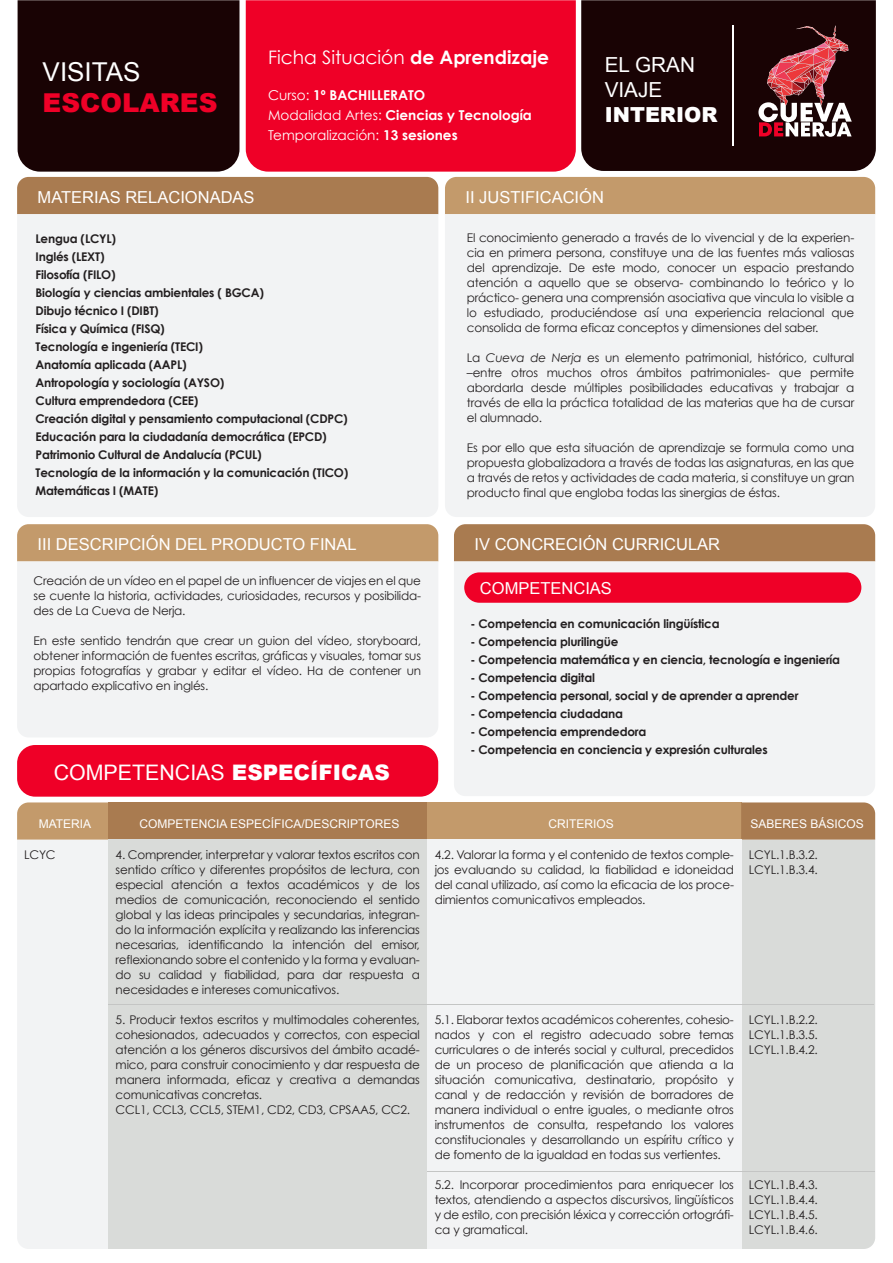
<style>
.page{position:relative;width:893px;height:1263px;background:#fff}
.page>*{position:absolute;margin:0;border:0;box-sizing:border-box;transform-origin:0 0}
.t1{font:900 25.95px "Arial";color:#ef0027}
.t2{font:25.95px "Arial";color:#fff}
.t3{font:21.3px "Arial";color:#fff}
.t4{font:20.7px/24.9px "Arial";color:#fff}
.t5{font:900 20.7px "Arial";color:#fff}
.t6{font:18.6px "Century Gothic";color:#fff}
.t7{font:16.5px "Arial";color:#fff}
.t8{font:700 13.65px/19.8px "Century Gothic";color:#fff}
.t9{font:12px/15px "Century Gothic";letter-spacing:-.015em;color:#231f20;text-align:justify}
.t10{font:700 12px/18px "Century Gothic";letter-spacing:-.015em;color:#231f20}
.t11{font:12px "Arial";color:#fff}
.s1{font-weight:700}
.s2{font-weight:400}
.s3{font-weight:900}
.s4{font-style:italic}
</style>
<div class="page">
<div style="left:581px;top:0;width:295px;height:171px;background:#190304"></div>
<div style="left:438px;top:0;width:138px;height:172px;background:#ef0027"></div>
<svg style="left:17px;top:0;width:421px;height:214px;background:#892128"></svg>
<div style="left:17px;top:214px;width:421px;height:303px;background:#f2f3f4"></div>
<div style="left:17px;top:745px;width:421px;height:52px;background:#ef0027;border-radius:18px"></div>
<div style="left:17px;top:524px;width:421px;height:37px;background:#c39a6b"></div>
<div style="left:17px;top:561px;width:421px;height:176px;background:#f2f3f4"></div>
<div style="left:109px;top:802px;width:318px;height:38px;background:#a97b50"></div>
<div style="left:427px;top:802px;width:314px;height:38px;background:#c39a6b"></div>
<div style="left:741px;top:802px;width:134px;height:38px;background:#a97b50"></div>
<svg style="left:17px;top:802px;width:92px;height:447px"></svg>
<div style="left:109px;top:840px;width:318px;height:409px;background:#d9dbd9"></div>
<div style="left:742px;top:840px;width:133px;height:409px;background:#d9dbd9"></div>
<div style="left:427px;top:840px;width:315px;height:409px;background:#f2f3f4"></div>
<div style="left:445px;top:177px;width:430px;height:37px;background:#c39a6b"></div>
<div style="left:445px;top:214px;width:430px;height:303px;background:#f2f3f4"></div>
<svg style="left:758px;top:25px;width:94px;height:112px;background:#713f43"></svg>
<div style="left:454px;top:524px;width:421px;height:37px;background:#a97b50"></div>
<div style="left:454px;top:561px;width:421px;height:235px;background:#f2f3f4"></div>
<div style="left:464px;top:572px;width:397px;height:31px;background:#ef0027;border-radius:15px"></div>
<hr style="left:109px;top:1004px;width:765px;height:1px;background:#c4c5c4">
<hr style="left:427px;top:1171px;width:447px;height:1px;background:#c4c5c4">
<hr style="left:732px;top:25px;width:2px;height:121px;background:#fff">
<h1 class="t2" style="left:43px;top:55px;width:99px">VISITAS</h1>
<h1 class="t1" style="left:43px;top:84px;width:176px">ESCOLARES</h1>
<h3 class="t6" style="left:268px;top:46px;width:283px">Ficha Situación <span class="s1">de Aprendizaje</span></h3>
<p class="t8" style="left:268px;top:85px;width:265px"><span class="s2">Curso:</span> 1º BACHILLERATO<br><span class="s2">Modalidad Artes:</span> Ciencias y Tecnología<br><span class="s2">Temporalización:</span> 13 sesiones</p>
<h3 class="t4" style="left:605px;top:53px;width:92px">EL GRAN<br>VIAJE</h3>
<h3 class="t5" style="left:605px;top:100px;width:114px">INTERIOR</h3>
<h3 class="t7" style="left:38px;top:186px;width:218px">MATERIAS RELACIONADAS</h3>
<p class="t10" style="left:36px;top:229px;width:314px">Lengua (LCYL)<br>Inglés (LEXT)<br>Filosofía (FILO)<br>Biología y ciencias ambientales ( BGCA)<br>Dibujo técnico I (DIBT)<br>Física y Química (FISQ)<br>Tecnología e ingeniería (TECI)<br>Anatomía aplicada (AAPL)<br>Antropología y sociología (AYSO)<br>Cultura emprendedora (CEE)<br>Creación digital y pensamiento computacional (CDPC)<br>Educación para la ciudadanía democrática (EPCD)<br>Patrimonio Cultural de Andalucía (PCUL)<br>Tecnología de la información y la comunicación (TICO)<br>Matemáticas I (MATE)</p>
<h3 class="t7" style="left:38px;top:533px;width:321px">III DESCRIPCIÓN DEL PRODUCTO FINAL</h3>
<p class="t9" style="left:34px;top:573px;width:389px">Creación de un vídeo en el papel de un influencer de viajes en el que se cuente la historia, actividades, curiosidades, recursos y posibilida&shy;des de La Cueva de Nerja.</p>
<p class="t9" style="left:34px;top:633px;width:389px">En este sentido tendrán que crear un guion del vídeo, storyboard, obtener información de fuentes escritas, gráficas y visuales, tomar sus propias fotografías y grabar y editar el vídeo. Ha de contener un apartado explicativo en inglés.</p>
<h2 class="t3" style="left:54px;top:758px;width:337px">COMPETENCIAS <span class="s3">ESPECÍFICAS</span></h2>
<h3 class="t7" style="left:465px;top:186px;width:140px">II JUSTIFICACIÓN</h3>
<p class="t9" style="left:467px;top:229px;width:389px">El conocimiento generado a través de lo vivencial y de la experien&shy;cia en primera persona, constituye una de las fuentes más valiosas del aprendizaje. De este modo, conocer un espacio prestando atención a aquello que se observa- combinando lo teórico y lo práctico- genera una comprensión asociativa que vincula lo visible a lo estudiado, produciéndose así una experiencia relacional que consolida de forma eficaz conceptos y dimensiones del saber.</p>
<p class="t9" style="left:467px;top:349px;width:389px">La <span class="s4">Cueva de Nerja</span> es un elemento patrimonial, histórico, cultural –entre otros muchos otros ámbitos patrimoniales- que permite abordarla desde múltiples posibilidades educativas y trabajar a través de ella la práctica totalidad de las materias que ha de cursar el alumnado.</p>
<p class="t9" style="left:467px;top:439px;width:389px">Es por ello que esta situación de aprendizaje se formula como una propuesta globalizadora a través de todas las asignaturas, en las que a través de retos y actividades de cada materia, si constituye un gran producto final que engloba todas las sinergias de éstas.</p>
<h3 class="t7" style="left:474px;top:533px;width:247px">IV CONCRECIÓN CURRICULAR</h3>
<h3 class="t7" style="left:480px;top:577px;width:134px">COMPETENCIAS</h3>
<p class="t10" style="left:470px;top:614px;width:251px">- Competencia en comunicación lingüística</p>
<p class="t10" style="left:470px;top:632px;width:150px">- Competencia plurilingüe</p>
<p class="t10" style="left:470px;top:650px;width:371px">- Competencia matemática y en ciencia, tecnología e ingeniería</p>
<p class="t10" style="left:470px;top:668px;width:126px">- Competencia digital</p>
<p class="t10" style="left:470px;top:686px;width:329px">- Competencia personal, social y de aprender a aprender</p>
<p class="t10" style="left:470px;top:704px;width:154px">- Competencia ciudadana</p>
<p class="t10" style="left:470px;top:722px;width:177px">- Competencia emprendedora</p>
<p class="t10" style="left:470px;top:740px;width:299px">- Competencia en conciencia y expresión culturales</p>
<p class="t11" style="left:39px;top:815px;width:54px">MATERIA</p>
<p class="t11" style="left:139px;top:815px;width:261px">COMPETENCIA ESPECÍFICA/DESCRIPTORES</p>
<p class="t11" style="left:548px;top:815px;width:67px">CRITERIOS</p>
<p class="t11" style="left:750px;top:815px;width:115px">SABERES BÁSICOS</p>
<p class="t9" style="left:24px;top:847px;width:33px">LCYC</p>
<p class="t9" style="left:749px;top:847px;width:70px">LCYL.1.B.3.2.<br>LCYL.1.B.3.4.</p>
<p class="t9" style="left:435px;top:847px;width:301px">4.2. Valorar la forma y el contenido de textos comple&shy;jos evaluando su calidad, la fiabilidad e idoneidad del canal utilizado, así como la eficacia de los proce&shy;dimientos comunicativos empleados.</p>
<p class="t9" style="left:116px;top:847px;width:306px">4. Comprender, interpretar y valorar textos escritos con sentido crítico y diferentes propósitos de lectura, con especial atención a textos académicos y de los medios de comunicación, reconociendo el sentido global y las ideas principales y secundarias, integran&shy;do la información explícita y realizando las inferencias necesarias, identificando la intención del emisor, reflexionando sobre el contenido y la forma y evaluan&shy;do su calidad y fiabilidad, para dar respuesta a necesidades e intereses comunicativos.</p>
<p class="t9" style="left:116px;top:1012px;width:306px;text-align:left">5. Producir textos escritos y multimodales coherentes, cohesionados, adecuados y correctos, con especial atención a los géneros discursivos del ámbito acadé&shy;mico, para construir conocimiento y dar respuesta de manera informada, eficaz y creativa a demandas comunicativas concretas.<br>CCL1, CCL3, CCL5, STEM1, CD2, CD3, CPSAA5, CC2.</p>
<p class="t9" style="left:435px;top:1012px;width:301px">5.1. Elaborar textos académicos coherentes, cohesio&shy;nados y con el registro adecuado sobre temas curriculares o de interés social y cultural, precedidos de un proceso de planificación que atienda a la situación comunicativa, destinatario, propósito y canal y de redacción y revisión de borradores de manera individual o entre iguales, o mediante otros instrumentos de consulta, respetando los valores constitucionales y desarrollando un espíritu crítico y de fomento de la igualdad en todas sus vertientes.</p>
<p class="t9" style="left:435px;top:1177px;width:301px">5.2. Incorporar procedimientos para enriquecer los textos, atendiendo a aspectos discursivos, lingüísticos y de estilo, con precisión léxica y corrección ortográfi&shy;ca y gramatical.</p>
<p class="t9" style="left:749px;top:1012px;width:70px">LCYL.1.B.2.2.<br>LCYL.1.B.3.5.<br>LCYL.1.B.4.2.</p>
<p class="t9" style="left:749px;top:1177px;width:70px">LCYL.1.B.4.3.<br>LCYL.1.B.4.4.<br>LCYL.1.B.4.5.<br>LCYL.1.B.4.6.</p>
</div>
